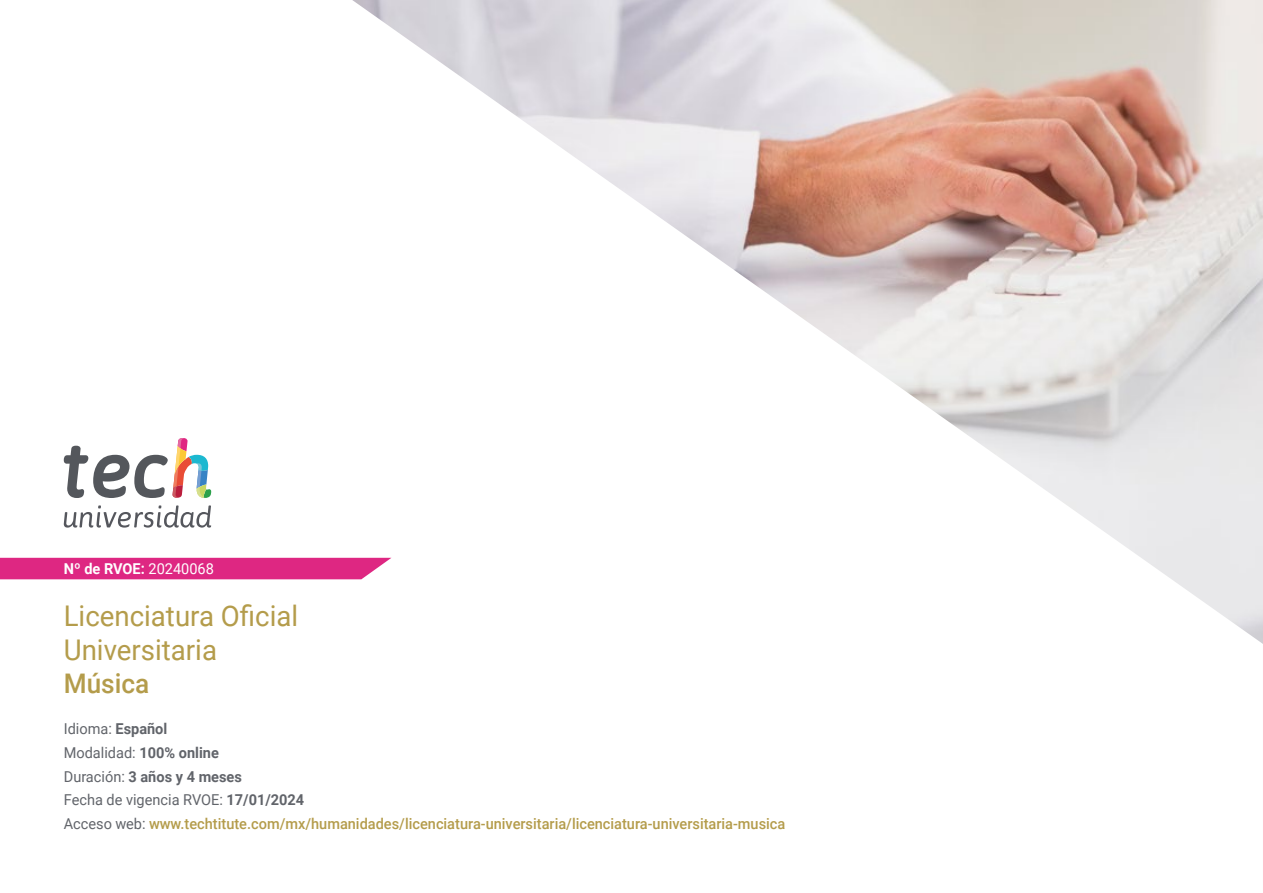
<style>
.page{position:relative;width:1263px;height:893px;background:#fff}
.page>*{position:absolute;margin:0;border:0;box-sizing:border-box;transform-origin:0 0}
.t1{font:28.5px/34.2px "Roboto";color:#b49c4b}
.t2{font:500 27px "Roboto";color:#b49c4b}
.t3{font:500 15px/23.7px "Roboto";color:#b49c4b}
.t4{font:700 15px "Roboto";color:#fff}
.s1{font-weight:400}
.s2{font-weight:400;color:#61646a}
.s3{font-weight:700;color:#61646a}
</style>
<div class="page">
<img style="left:352px;top:0;width:911px;height:644px">
<div style="left:0;top:558px;width:391px;height:21px;background:#de2782"></div>
<svg style="left:64px;top:438px;width:147px;height:60px"></svg>
<svg style="left:64px;top:505px;width:147px;height:23px"></svg>
<p class="t4" style="left:64px;top:558px;width:152px">Nº de RVOE: <span class="s1">20240068</span></p>
<h1 class="t1" style="left:64px;top:598px;width:236px">Licenciatura Oficial<br>Universitaria</h1>
<h2 class="t2" style="left:64px;top:665px;width:87px">Música</h2>
<p class="t3" style="left:64px;top:716px;width:723px"><span class="s2">Idioma:</span> <span class="s3">Español<br></span><span class="s2">Modalidad:</span> <span class="s3">100% online<br></span><span class="s2">Duración:</span> <span class="s3">3 años y 4 meses<br></span><span class="s2">Fecha de vigencia RVOE:</span> <span class="s3">17/01/2024<br></span><span class="s2">Acceso web:</span> www.techtitute.com/mx/humanidades/licenciatura-universitaria/licenciatura-universitaria-musica</p>
</div>
